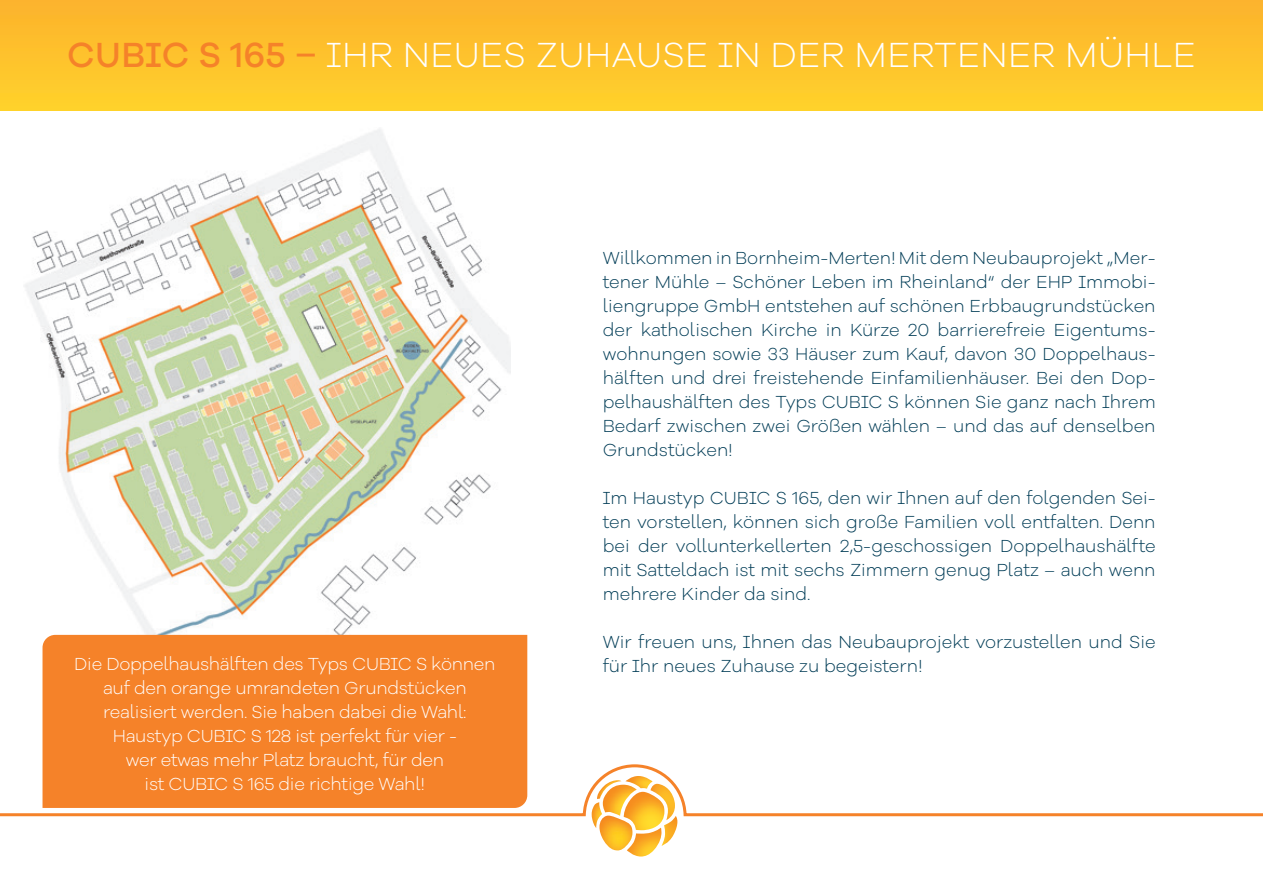
<style>
.page{position:relative;width:1263px;height:893px;background:#fff}
.page>*{position:absolute;margin:0;border:0;box-sizing:border-box;transform-origin:0 0}
.t1{font:300 36px "Galano Grotesque Alt";letter-spacing:.01em;color:#fff}
.t2{font:300 18px/24px "Galano Grotesque Alt";color:#003c56;text-align:justify}
.t3{font:300 18px "Galano Grotesque Alt";letter-spacing:-.015em;color:#fff}
.s1{font-weight:500;color:#f58229}
</style>
<div class="page">
<div style="left:0;top:0;width:1263px;height:111px;background:linear-gradient(to bottom,#fcb22d,#ffd22b)"></div>
<img style="left:592px;top:818px;width:7px;height:10px">
<img style="left:627px;top:830px;width:34px;height:26px">
<img style="left:661px;top:818px;width:16px;height:28px">
<img style="left:632px;top:818px;width:32px;height:12px">
<img style="left:599px;top:818px;width:33px;height:32px">
<img style="left:650px;top:818px;width:25px;height:2px">
<svg style="left:0;top:763px;width:1260px;height:55px"></svg>
<svg style="left:1260px;top:813px;width:3px;height:4px"></svg>
<img style="left:24px;top:129px;width:486px;height:523px">
<div style="left:43px;top:635px;width:484px;height:173px;background:#f58229"></div>
<p class="t1" style="left:67px;top:31px;width:1130px"><span class="s1">CUBIC S 165 –</span> IHR NEUES ZUHAUSE IN DER MERTENER MÜHLE</p>
<p class="t2" style="left:603px;top:245px;width:554px">Willkommen in Bornheim-Merten! Mit dem Neubauprojekt „Mer&shy;tener Mühle – Schöner Leben im Rheinland“ der EHP Immobi&shy;liengruppe GmbH entstehen auf schönen Erbbaugrundstücken der katholischen Kirche in Kürze 20 barrierefreie Eigentums&shy;wohnungen sowie 33 Häuser zum Kauf, davon 30 Doppelhaus&shy;hälften und drei freistehende Einfamilienhäuser. Bei den Dop&shy;pelhaushälften des Typs CUBIC S können Sie ganz nach Ihrem Bedarf zwischen zwei Größen wählen – und das auf denselben Grundstücken!</p>
<p class="t2" style="left:603px;top:485px;width:554px">Im Haustyp CUBIC S 165, den wir Ihnen auf den folgenden Sei&shy;ten vorstellen, können sich große Familien voll entfalten. Denn bei der vollunterkellerten 2,5-geschossigen Doppelhaushälfte mit Satteldach ist mit sechs Zimmern genug Platz – auch wenn mehrere Kinder da sind.</p>
<p class="t2" style="left:603px;top:629px;width:554px">Wir freuen uns, Ihnen das Neubauprojekt vorzustellen und Sie</p>
<p class="t3" style="left:74px;top:653px;width:423px">Die Doppelhaushälften des Typs CUBIC S können</p>
<p class="t2" style="left:603px;top:653px;width:321px">für Ihr neues Zuhause zu begeistern!</p>
<p class="t3" style="left:103px;top:677px;width:365px">auf den orange umrandeten Grundstücken</p>
<p class="t3" style="left:103px;top:701px;width:365px">realisiert werden. Sie haben dabei die Wahl:</p>
<p class="t3" style="left:113px;top:725px;width:346px">Haustyp CUBIC S 128 ist perfekt für vier -</p>
<p class="t3" style="left:126px;top:749px;width:320px">wer etwas mehr Platz braucht, für den</p>
<p class="t3" style="left:145px;top:773px;width:282px">ist CUBIC S 165 die richtige Wahl!</p>
</div>
